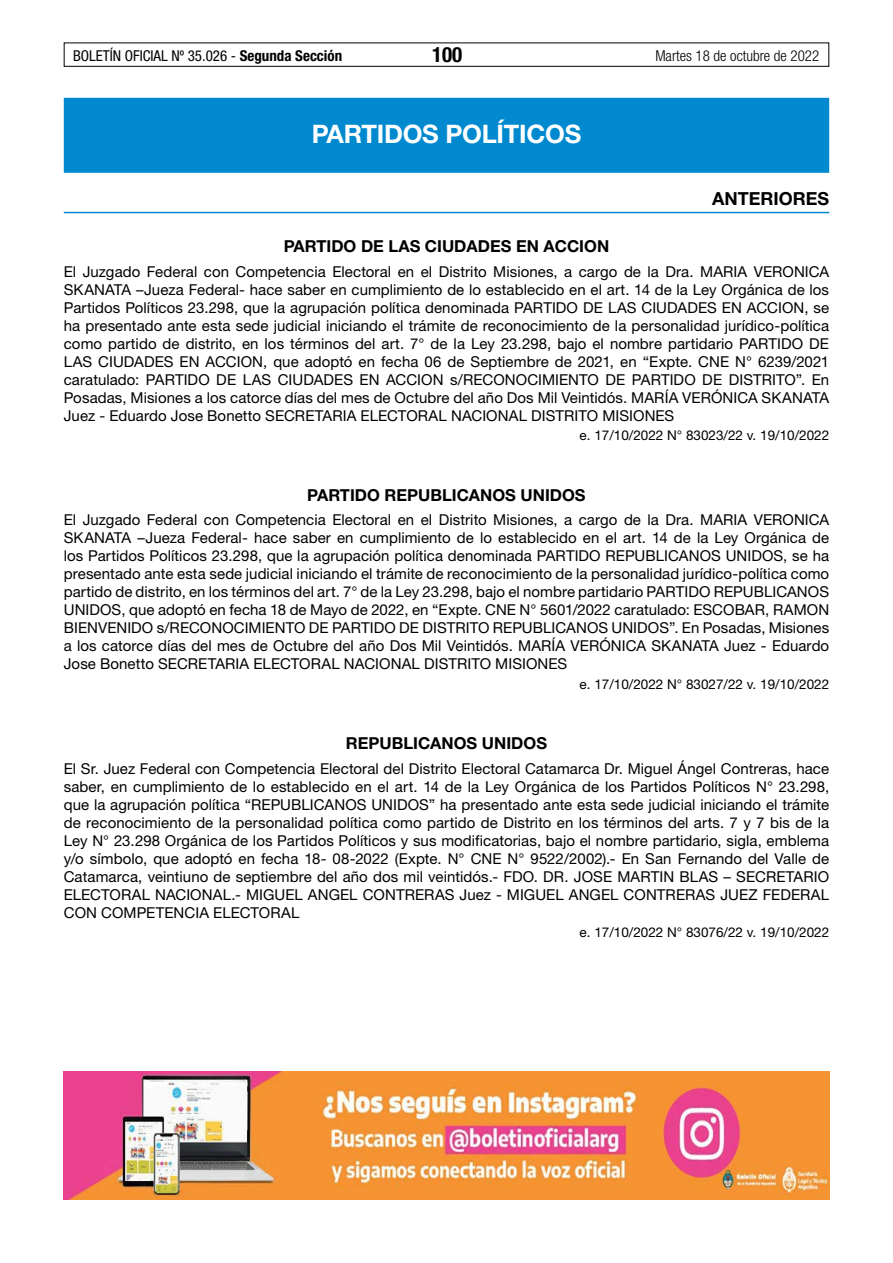
<style>
.page{position:relative;width:893px;height:1263px;background:#fff}
.page>*{position:absolute;margin:0;border:0;box-sizing:border-box;transform-origin:0 0}
.t1{font:700 25.5px "Helvetica Neue LT Std";letter-spacing:-.01em;color:#fff}
.t2{font:700 condensed 21px "Helvetica Neue LT Std";color:#000}
.t3{font:700 18px "Helvetica Neue LT Std";color:#000}
.t4{font:700 16.5px "Helvetica Neue LT Std";color:#000}
.t5{font:15px/18px "Helvetica Neue LT Std";letter-spacing:.005em;color:#000;text-align:justify}
.t6{font:condensed 15px "Helvetica Neue LT Std";color:#000}
.t7{font:300 condensed 15px "Helvetica Neue LT Std";color:#000}
.t8{font:13.5px "Helvetica Neue LT Std";color:#000}
.s1{font-weight:700}
</style>
<div class="page">
<div style="left:64px;top:43px;width:765px;height:24px;border:1px solid #000"></div>
<div style="left:64px;top:98px;width:765px;height:75px;background:#0089cf"></div>
<hr style="left:64px;top:212px;width:765px;height:1px;background:#0089cf">
<img style="left:64px;top:1072px;width:765px;height:127px">
<p class="t6" style="left:73px;top:47px;width:271px">BOLETÍN OFICIAL Nº 35.026 - <span class="s1">Segunda Sección</span></p>
<h2 class="t2" style="left:432px;top:42px;width:32px">100</h2>
<p class="t7" style="left:655px;top:47px;width:165px">Martes 18 de octubre de 2022</p>
<h1 class="t1" style="left:312px;top:118px;width:271px">PARTIDOS POLÍTICOS</h1>
<p class="t3" style="left:712px;top:187px;width:118px">ANTERIORES</p>
<p class="t4" style="left:284px;top:236px;width:327px">PARTIDO DE LAS CIUDADES EN ACCION</p>
<p class="t5" style="left:64px;top:262px;width:767px">El Juzgado Federal con Competencia Electoral en el Distrito Misiones, a cargo de la Dra. MARIA VERONICA SKANATA –Jueza Federal- hace saber en cumplimiento de lo establecido en el art. 14 de la Ley Orgánica de los Partidos Políticos 23.298, que la agrupación política denominada PARTIDO DE LAS CIUDADES EN ACCION, se ha presentado ante esta sede judicial iniciando el trámite de reconocimiento de la personalidad jurídico-política como partido de distrito, en los términos del art. 7° de la Ley 23.298, bajo el nombre partidario PARTIDO DE LAS CIUDADES EN ACCION, que adoptó en fecha 06 de Septiembre de 2021, en “Expte. CNE N° 6239/2021 caratulado: PARTIDO DE LAS CIUDADES EN ACCION s/RECONOCIMIENTO DE PARTIDO DE DISTRITO”. En Posadas, Misiones a los catorce días del mes de Octubre del año Dos Mil Veintidós. MARÍA VERÓNICA SKANATA Juez - Eduardo Jose Bonetto SECRETARIA ELECTORAL NACIONAL DISTRITO MISIONES</p>
<p class="t8" style="left:580px;top:427px;width:251px">e. 17/10/2022 N° 83023/22 v. 19/10/2022</p>
<p class="t4" style="left:307px;top:485px;width:280px">PARTIDO REPUBLICANOS UNIDOS</p>
<p class="t5" style="left:64px;top:511px;width:767px">El Juzgado Federal con Competencia Electoral en el Distrito Misiones, a cargo de la Dra. MARIA VERONICA SKANATA –Jueza Federal- hace saber en cumplimiento de lo establecido en el art. 14 de la Ley Orgánica de los Partidos Políticos 23.298, que la agrupación política denominada PARTIDO REPUBLICANOS UNIDOS, se ha presentado ante esta sede judicial iniciando el trámite de reconocimiento de la personalidad jurídico-política como partido de distrito, en los términos del art. 7° de la Ley 23.298, bajo el nombre partidario PARTIDO REPUBLICANOS UNIDOS, que adoptó en fecha 18 de Mayo de 2022, en “Expte. CNE N° 5601/2022 caratulado: ESCOBAR, RAMON BIENVENIDO s/RECONOCIMIENTO DE PARTIDO DE DISTRITO REPUBLICANOS UNIDOS”. En Posadas, Misiones a los catorce días del mes de Octubre del año Dos Mil Veintidós. MARÍA VERÓNICA SKANATA Juez - Eduardo Jose Bonetto SECRETARIA ELECTORAL NACIONAL DISTRITO MISIONES</p>
<p class="t8" style="left:580px;top:676px;width:251px">e. 17/10/2022 N° 83027/22 v. 19/10/2022</p>
<p class="t4" style="left:346px;top:733px;width:203px">REPUBLICANOS UNIDOS</p>
<p class="t5" style="left:64px;top:759px;width:767px">El Sr. Juez Federal con Competencia Electoral del Distrito Electoral Catamarca Dr. Miguel Ángel Contreras, hace saber, en cumplimiento de lo establecido en el art. 14 de la Ley Orgánica de los Partidos Políticos N° 23.298, que la agrupación política “REPUBLICANOS UNIDOS” ha presentado ante esta sede judicial iniciando el trámite de reconocimiento de la personalidad política como partido de Distrito en los términos del arts. 7 y 7 bis de la Ley N° 23.298 Orgánica de los Partidos Políticos y sus modificatorias, bajo el nombre partidario, sigla, emblema y/o símbolo, que adoptó en fecha 18- 08-2022 (Expte. N° CNE N° 9522/2002).- En San Fernando del Valle de Catamarca, veintiuno de septiembre del año dos mil veintidós.- FDO. DR. JOSE MARTIN BLAS – SECRETARIO ELECTORAL NACIONAL.- MIGUEL ANGEL CONTRERAS Juez - MIGUEL ANGEL CONTRERAS JUEZ FEDERAL CON COMPETENCIA ELECTORAL</p>
<p class="t8" style="left:580px;top:924px;width:251px">e. 17/10/2022 N° 83076/22 v. 19/10/2022</p>
</div>
